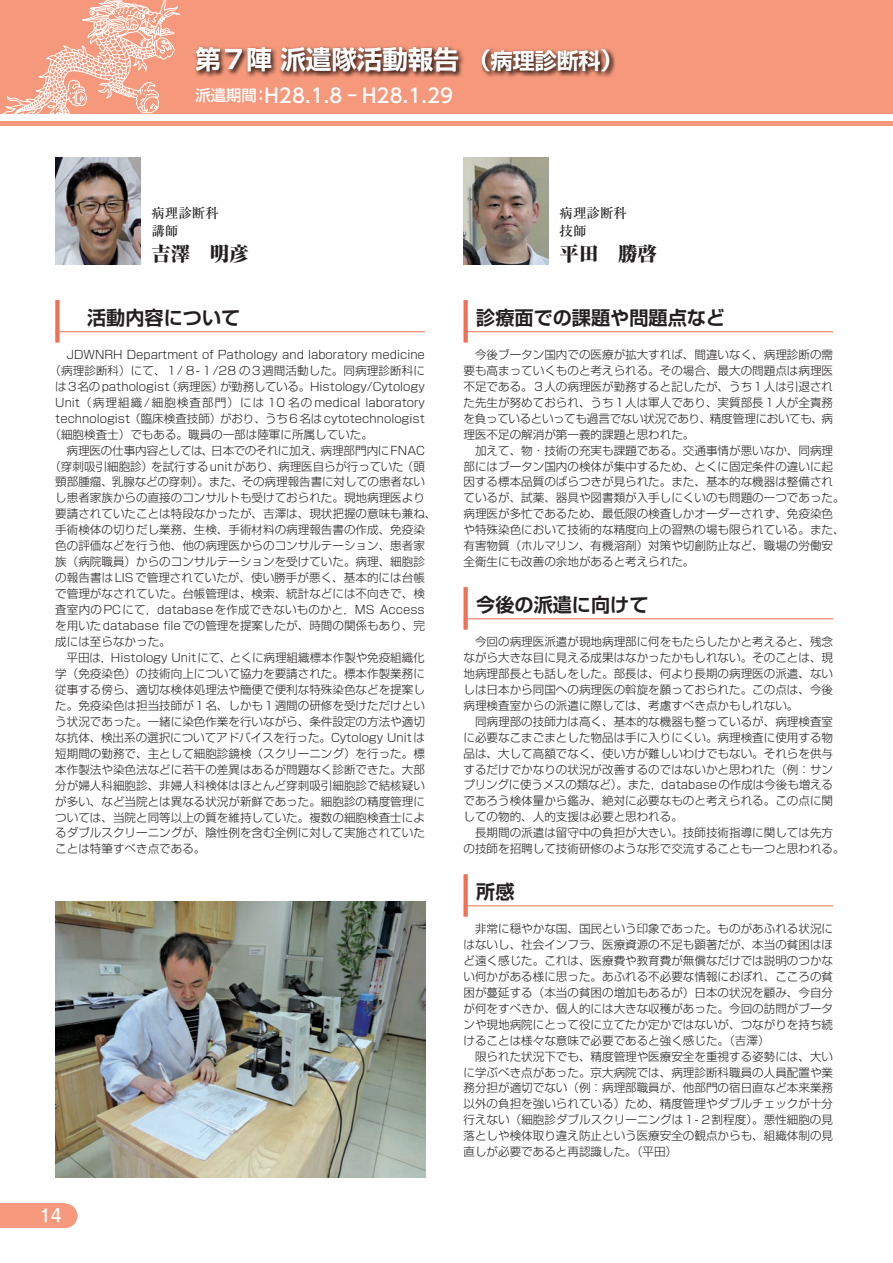
<style>
.page{position:relative;width:893px;height:1263px;background:#fff}
.page>*{position:absolute;margin:0;border:0;box-sizing:border-box;transform-origin:0 0}
.t1{font:700 25.5px "Shin Go Pr 6 De";color:#fff}
.t2{font:500 19.5px "UD Shin Go Pr 6 N";letter-spacing:.01em;color:#fff}
.t3{font:800 expanded 19.5px "Ryumin Pr 6";color:#231f20}
.t4{font:700 19.2px "Shin Go Pr 6 De";color:#231f20}
.t5{font:500 16.95px "Shin M Go Pr 6";color:#fff}
.t6{font:500 13.5px/17.9px "Ryumin Pr 6";color:#231f20}
.t7{font:300 11.55px/15.9px "Shin Go Pr 6";color:#231f20}
.s1{font-size:22.95px}
.s2{font-size:21.9px}
.s3{font-size:15.3px}
</style>
<div class="page">
<div style="left:0;top:0;width:893px;height:114px;background:#f6987c"></div>
<hr style="left:0;top:121px;width:893px;height:4px;background:#f6987c">
<div style="left:53px;top:1203px;width:24px;height:25px;background:#f6987c;border-radius:50%"></div>
<div style="left:0;top:1203px;width:65px;height:25px;background:#f6987c"></div>
<div style="left:55px;top:300px;width:5px;height:43px;background:#f36f51"></div>
<hr style="left:55px;top:331px;width:370px;height:1px;background:#f36f51">
<div style="left:463px;top:300px;width:5px;height:43px;background:#f36f51"></div>
<hr style="left:463px;top:331px;width:370px;height:1px;background:#f36f51">
<div style="left:463px;top:587px;width:5px;height:43px;background:#f36f51"></div>
<hr style="left:463px;top:618px;width:370px;height:1px;background:#f36f51">
<div style="left:463px;top:874px;width:5px;height:43px;background:#f36f51"></div>
<hr style="left:463px;top:905px;width:370px;height:1px;background:#f36f51">
<img style="left:463px;top:157px;width:86px;height:108px">
<img style="left:55px;top:157px;width:85px;height:108px">
<img style="left:195px;top:46px;width:420px;height:31px">
<img style="left:196px;top:47px;width:262px;height:25px">
<img style="left:482px;top:50px;width:9px;height:21px">
<img style="left:491px;top:50px;width:118px;height:21px">
<img style="left:55px;top:901px;width:370px;height:277px">
<svg style="left:2px;top:0;width:179px;height:114px"></svg>
<h1 class="t1" style="left:195px;top:39px;width:430px">第７陣 派遣隊活動報告<span class="s1">（</span><span class="s2">病理診断科</span><span class="s1">）</span></h1>
<h2 class="t2" style="left:195px;top:79px;width:259px"><span class="s3">派遣期間：</span>H28.1.8 - H28.1.29</h2>
<p class="t6" style="left:151px;top:203px;width:69px">病理診断科講師</p>
<h2 class="t3" style="left:151px;top:238px;width:99px">吉澤　明彦</h2>
<h3 class="t4" style="left:68px;top:302px;width:174px">　活動内容について</h3>
<p class="t7" style="left:55px;top:345px;width:371px">　JDWNRH Department of Pathology and laboratory medicine</p>
<p class="t7" style="left:50px;top:361px;width:377px">（病理診断科）にて、１/８-１/28 の３週間活動した。同病理診断科に</p>
<p class="t7" style="left:55px;top:377px;width:371px">は３名のpathologist（病理医）が勤務している。Histology/Cytology</p>
<p class="t7" style="left:55px;top:393px;width:371px">Unit（病理組織 / 細胞検査部門）には 10 名の medical laboratory</p>
<p class="t7" style="left:55px;top:409px;width:371px">technologist（臨床検査技師）がおり、うち６名はcytotechnologist</p>
<p class="t7" style="left:50px;top:425px;width:325px">（細胞検査士）でもある。職員の一部は陸軍に所属していた。</p>
<p class="t7" style="left:55px;top:441px;width:371px">　病理医の仕事内容としては、日本でのそれに加え、病理部門内にFNAC</p>
<p class="t7" style="left:50px;top:457px;width:377px">（穿刺吸引細胞診）を試行するunitがあり、病理医自らが行っていた（頭</p>
<p class="t7" style="left:55px;top:473px;width:371px">頸部腫瘤、乳腺などの穿刺）。また、その病理報告書に対しての患者ない</p>
<p class="t7" style="left:55px;top:489px;width:371px">し患者家族からの直接のコンサルトも受けておられた。現地病理医より</p>
<p class="t7" style="left:55px;top:505px;width:383px">要請されていたことは特段なかったが、吉澤は、現状把握の意味も兼ね、</p>
<p class="t7" style="left:55px;top:521px;width:371px">手術検体の切りだし業務、生検、手術材料の病理報告書の作成、免疫染</p>
<p class="t7" style="left:55px;top:537px;width:371px">色の評価などを行う他、他の病理医からのコンサルテーション、患者家</p>
<p class="t7" style="left:55px;top:553px;width:371px">族（病院職員）からのコンサルテーションを受けていた。病理、細胞診</p>
<p class="t7" style="left:55px;top:569px;width:371px">の報告書はLISで管理されていたが、使い勝手が悪く、基本的には台帳</p>
<p class="t7" style="left:55px;top:585px;width:371px">で管理がなされていた。台帳管理は、検索、統計などには不向きで、検</p>
<p class="t7" style="left:55px;top:601px;width:371px">査室内のPCにて，databaseを作成できないものかと，MS Access</p>
<p class="t7" style="left:55px;top:617px;width:371px">を用いたdatabase fileでの管理を提案したが、時間の関係もあり、完</p>
<p class="t7" style="left:55px;top:633px;width:117px">成には至らなかった。</p>
<p class="t7" style="left:55px;top:649px;width:371px">　平田は，Histology Unitにて、とくに病理組織標本作製や免疫組織化</p>
<p class="t7" style="left:55px;top:664px;width:371px">学（免疫染色）の技術向上について協力を要請された。標本作製業務に</p>
<p class="t7" style="left:55px;top:680px;width:371px">従事する傍ら、適切な検体処理法や簡便で便利な特殊染色などを提案し</p>
<p class="t7" style="left:55px;top:696px;width:371px">た。免疫染色は担当技師が１名、しかも１週間の研修を受けただけとい</p>
<p class="t7" style="left:55px;top:712px;width:371px">う状況であった。一緒に染色作業を行いながら、条件設定の方法や適切</p>
<p class="t7" style="left:55px;top:728px;width:371px">な抗体、検出系の選択についてアドバイスを行った。Cytology Unitは</p>
<p class="t7" style="left:55px;top:744px;width:371px">短期間の勤務で、主として細胞診鏡検（スクリーニング）を行った。標</p>
<p class="t7" style="left:55px;top:760px;width:371px">本作製法や染色法などに若干の差異はあるが問題なく診断できた。大部</p>
<p class="t7" style="left:55px;top:776px;width:371px">分が婦人科細胞診、非婦人科検体はほとんど穿刺吸引細胞診で結核疑い</p>
<p class="t7" style="left:55px;top:792px;width:371px">が多い、など当院とは異なる状況が新鮮であった。細胞診の精度管理に</p>
<p class="t7" style="left:55px;top:808px;width:371px">ついては、当院と同等以上の質を維持していた。複数の細胞検査士によ</p>
<p class="t7" style="left:55px;top:824px;width:371px">るダブルスクリーニングが、陰性例を含む全例に対して実施されていた</p>
<p class="t7" style="left:55px;top:840px;width:152px">ことは特筆すべき点である。</p>
<h3 class="t5" style="left:40px;top:1202px;width:23px">14</h3>
<p class="t6" style="left:560px;top:203px;width:69px">病理診断科技師</p>
<h2 class="t3" style="left:560px;top:238px;width:99px">平田　勝啓</h2>
<h3 class="t4" style="left:476px;top:302px;width:250px">診療面での課題や問題点など</h3>
<p class="t7" style="left:463px;top:345px;width:383px">　今後ブータン国内での医療が拡大すれば、間違いなく、病理診断の需要も高まっていくものと考えられる。その場合、最大の問題点は病理医不足である。３人の病理医が勤務すると記したが、うち１人は引退された先生が努めておられ、うち１人は軍人であり、実質部長１人が全責務を負っているといっても過言でない状況であり、精度管理においても、病理医不足の解消が第一義的課題と思われた。<br>　加えて、物・技術の充実も課題である。交通事情が悪いなか、同病理部にはブータン国内の検体が集中するため、とくに固定条件の違いに起因する標本品質のばらつきが見られた。また、基本的な機器は整備されているが、試薬、器具や図書類が入手しにくいのも問題の一つであった。病理医が多忙であるため、最低限の検査しかオーダーされず、免疫染色や特殊染色において技術的な精度向上の習熟の場も限られている。また、有害物質（ホルマリン、有機溶剤）対策や切創防止など、職場の労働安全衛生にも改善の余地があると考えられた。</p>
<h3 class="t4" style="left:476px;top:589px;width:174px">今後の派遣に向けて</h3>
<p class="t7" style="left:463px;top:632px;width:383px">　今回の病理医派遣が現地病理部に何をもたらしたかと考えると、残念ながら大きな目に見える成果はなかったかもしれない。そのことは、現地病理部長とも話しをした。部長は、何より長期の病理医の派遣、ないしは日本から同国への病理医の斡旋を願っておられた。この点は、今後病理検査室からの派遣に際しては、考慮すべき点かもしれない。<br>　同病理部の技師力は高く、基本的な機器も整っているが、病理検査室に必要なこまごまとした物品は手に入りにくい。病理検査に使用する物品は、大して高額でなく、使い方が難しいわけでもない。それらを供与するだけでかなりの状況が改善するのではないかと思われた（例：サンプリングに使うメスの類など）。また，databaseの作成は今後も増えるであろう検体量から鑑み、絶対に必要なものと考えられる。この点に関しての物的、人的支援は必要と思われる。<br>　長期間の派遣は留守中の負担が大きい。技師技術指導に関しては先方の技師を招聘して技術研修のような形で交流することも一つと思われる。</p>
<h3 class="t4" style="left:476px;top:876px;width:40px">所感</h3>
<p class="t7" style="left:463px;top:919px;width:371px">　非常に穏やかな国、国民という印象であった。ものがあふれる状況にはないし、社会インフラ、医療資源の不足も顕著だが、本当の貧困はほど遠く感じた。これは、医療費や教育費が無償なだけでは説明のつかない何かがある様に思った。あふれる不必要な情報におぼれ、こころの貧困が蔓延する（本当の貧困の増加もあるが）日本の状況を顧み、今自分が何をすべきか、個人的には大きな収穫があった。今回の訪問がブータンや現地病院にとって役に立てたか定かではないが、つながりを持ち続けることは様々な意味で必要であると強く感じた。（吉澤）<br>　限られた状況下でも、精度管理や医療安全を重視する姿勢には、大いに学ぶべき点があった。京大病院では、病理診断科職員の人員配置や業務分担が適切でない（例：病理部職員が、他部門の宿日直など本来業務以外の負担を強いられている）ため、精度管理やダブルチェックが十分行えない（細胞診ダブルスクリーニングは１-２割程度）。悪性細胞の見落としや検体取り違え防止という医療安全の観点からも、組織体制の見直しが必要であると再認識した。（平田）</p>
</div>
